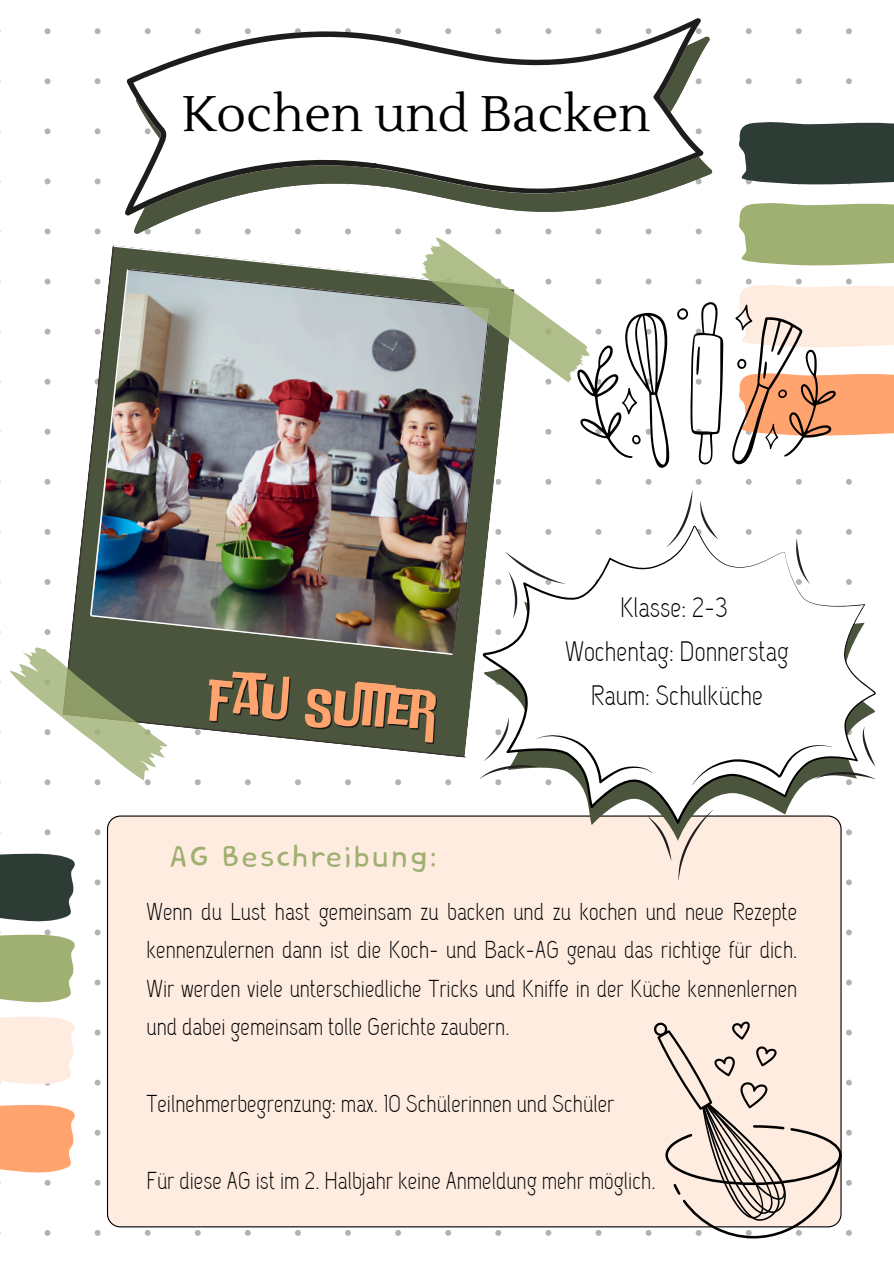
<style>
.page{position:relative;width:894px;height:1264px;background:#fff}
.page>*{position:absolute;margin:0;border:0;box-sizing:border-box;transform-origin:0 0}
.t1{font:54.45px "Do Ub Le Ba Ss";color:#ffa46f}
.t2{font:49.8px "Lustria";color:#000}
.t3{font:37.05px "Core Bandi Face";color:#9fb072}
.t4{font:28.05px/44.1px "Capsuula";color:#000;text-align:center}
.t5{font:24.3px/38.4px "Capsuula";color:#000;text-align:justify}
</style>
<div class="page">
<div style="left:107px;top:815px;width:733px;height:412px;background:#ffece1"></div>
<svg style="left:0;top:853px;width:75px;height:233px"></svg>
<svg style="left:0;top:1105px;width:75px;height:68px;background:#ffab7b"></svg>
<svg style="left:134px;top:36px;width:576px;height:198px"></svg>
<svg style="left:125px;top:18px;width:579px;height:198px"></svg>
<svg style="left:71px;top:459px;width:19px;height:178px"></svg>
<img style="left:90px;top:245px;width:412px;height:512px">
<svg style="left:479px;top:490px;width:396px;height:390px"></svg>
<svg style="left:10px;top:637px;width:162px;height:147px"></svg>
<svg style="left:410px;top:115px;width:483px;height:353px"></svg>
<svg style="left:653px;top:1021px;width:188px;height:217px;background:#e2d2c9"></svg>
<p class="t2" style="left:182px;top:83px;width:470px">Kochen und Backen</p>
<p class="t1" style="left:208px;top:661px;width:233px;rotate:5deg">Fau Sut er</p>
<p class="t4" style="left:565px;top:585px;width:225px">Klasse: 2-3<br>Wochentag: Donnerstag<br>Raum: Schulküche</p>
<h1 class="t3" style="left:169px;top:837px;width:270px">AG Beschreibung:</h1>
<p class="t5" style="left:146px;top:892px;width:652px">Wenn du Lust hast gemeinsam zu backen und zu kochen und neue Rezepte kennenzulernen dann ist die Koch- und Back-AG genau das richtige für dich.<br>Wir werden viele unterschiedliche Tricks und Kniffe in der Küche kennenlernen und dabei gemeinsam tolle Gerichte zaubern.</p>
<p class="t5" style="left:146px;top:1084px;width:469px">Teilnehmerbegrenzung: max. 10 Schülerinnen und Schüler</p>
<p class="t5" style="left:146px;top:1161px;width:510px">Für diese AG ist im 2. Halbjahr keine Anmeldung mehr möglich.</p>
</div>
